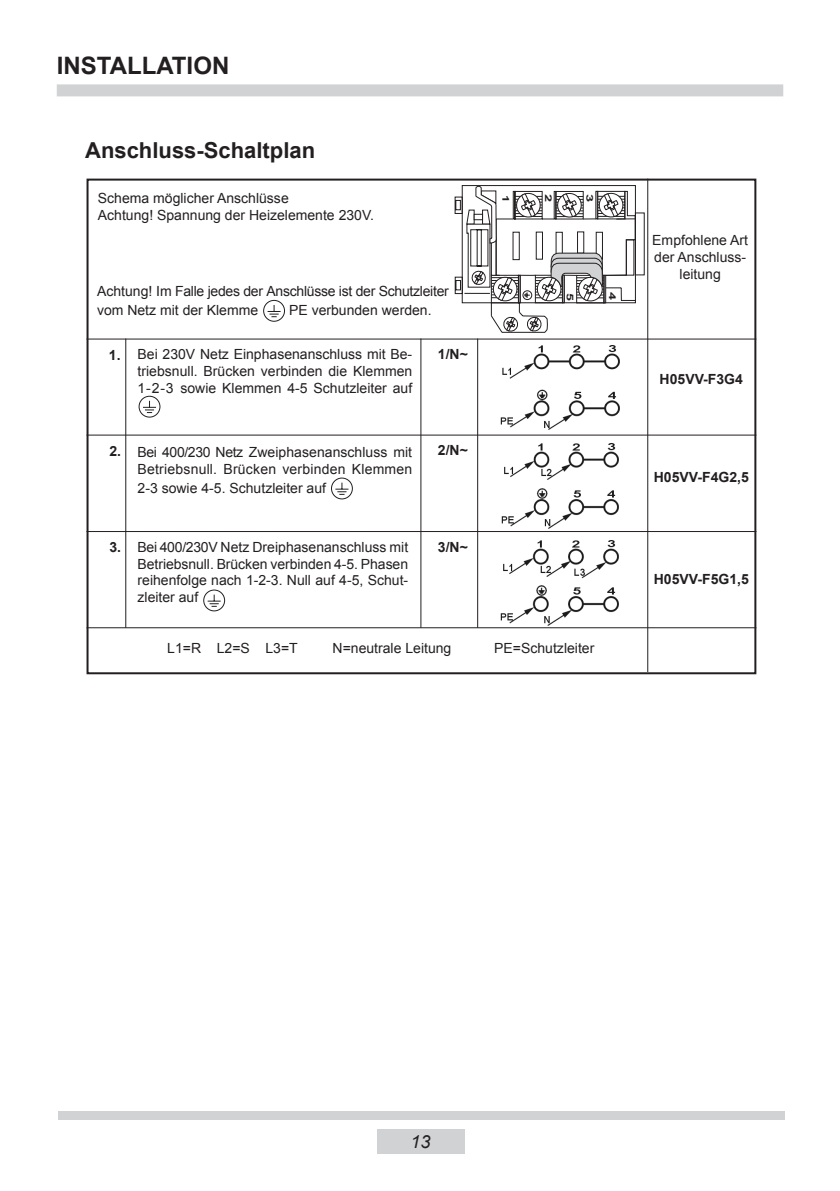
<style>
.page{position:relative;width:840px;height:1191px;background:#fff}
.page>*{position:absolute;margin:0;border:0;box-sizing:border-box;transform-origin:0 0}
.Heading_1{font:700 24px "Arial";color:#231f20}
.t1{font:700 22px "Arial";color:#231f20}
.t2{font:italic 18px "Arial";color:#231f20}
.t3{font:14px/16.8px "Arial";color:#231f20;text-align:justify}
.Tytuł{font:700 14px "Arial";color:#231f20}
.t4{font:14px "Arial";letter-spacing:-.02em;color:#231f20}
.t5{font:700 9.2px "Arial";color:#231f20;scale:1.57 1}
.t6{font:700 9.2px "Arial";color:#231f20;scale:1.41 1}
.t7{font:700 9.2px "Arial";color:#231f20;scale:1.53 1}
.t8{font:700 9.2px "Arial";color:#231f20;scale:1.55 1}
</style>
<div class="page">
<div style="left:58px;top:1111px;width:726px;height:9px;background:#d1d2d4"></div>
<div style="left:377px;top:1129px;width:87px;height:24px;background:#d1d2d4"></div>
<svg style="left:454px;top:185px;width:190px;height:148px"></svg>
<div style="left:86px;top:179px;width:670px;height:495px;border:2px solid #231f20"></div>
<svg style="left:263px;top:300px;width:21px;height:21px"></svg>
<div style="left:263px;top:300px;width:22px;height:22px;border:1px solid #231f20;border-radius:50%"></div>
<svg style="left:267px;top:305px;width:13px;height:12px"></svg>
<hr style="left:86px;top:338px;width:670px;height:1px;background:#231f20">
<hr style="left:647px;top:179px;width:1px;height:493px;background:#231f20">
<hr style="left:86px;top:434px;width:670px;height:1px;background:#231f20">
<hr style="left:86px;top:531px;width:670px;height:1px;background:#231f20">
<hr style="left:86px;top:627px;width:670px;height:1px;background:#231f20">
<hr style="left:125px;top:338px;width:1px;height:290px;background:#231f20">
<hr style="left:420px;top:338px;width:1px;height:290px;background:#231f20">
<svg style="left:139px;top:396px;width:21px;height:21px"></svg>
<div style="left:138px;top:396px;width:22px;height:21px;border:1px solid #231f20;border-radius:50%"></div>
<svg style="left:143px;top:401px;width:13px;height:12px"></svg>
<svg style="left:331px;top:478px;width:21px;height:21px"></svg>
<div style="left:331px;top:477px;width:21px;height:22px;border:1px solid #231f20;border-radius:50%"></div>
<svg style="left:335px;top:482px;width:13px;height:13px"></svg>
<svg style="left:204px;top:590px;width:20px;height:21px"></svg>
<div style="left:203px;top:589px;width:22px;height:22px;border:1px solid #231f20;border-radius:50%"></div>
<svg style="left:207px;top:594px;width:13px;height:13px"></svg>
<hr style="left:477px;top:338px;width:1px;height:290px;background:#231f20">
<img style="left:500px;top:541px;width:118px;height:84px">
<img style="left:501px;top:443px;width:117px;height:85px">
<img style="left:500px;top:345px;width:118px;height:85px">
<div style="left:57px;top:84px;width:725px;height:12px;background:#d1d2d4"></div>
<p class="Heading_1" style="left:57px;top:50px;width:174px">INSTALLATION</p>
<p class="t1" style="left:85px;top:135px;width:231px">Anschluss-Schaltplan</p>
<p class="t3" style="left:98px;top:190px;width:192px">Schema möglicher Anschlüsse</p>
<p class="t3" style="left:98px;top:206px;width:277px">Achtung! Spannung der Heizelemente 230V.</p>
<p class="t4" style="left:97px;top:282px;width:353px">Achtung! Im Falle jedes der Anschlüsse ist der Schutzleiter</p>
<p class="t3" style="left:97px;top:302px;width:163px">vom Netz mit der Klemme</p>
<p class="t3" style="left:289px;top:302px;width:144px">PE verbunden werden.</p>
<p class="Tytuł" style="left:109px;top:345px;width:13px">1.</p>
<p class="t3" style="left:137px;top:346px;width:276px">Bei 230V Netz Einphasenanschluss mit Be&shy;triebsnull. Brücken verbinden die Klemmen 1-2-3 sowie Klemmen 4-5 Schutzleiter auf</p>
<p class="Tytuł" style="left:437px;top:345px;width:31px">1/N~</p>
<p class="Tytuł" style="left:109px;top:442px;width:13px">2.</p>
<p class="t3" style="left:137px;top:444px;width:276px">Bei 400/230 Netz Zweiphasenanschluss mit<br>Betriebsnull. Brücken verbinden Klemmen</p>
<p class="t3" style="left:137px;top:480px;width:190px">2-3 sowie 4-5. Schutzleiter auf</p>
<p class="Tytuł" style="left:437px;top:441px;width:31px">2/N~</p>
<p class="Tytuł" style="left:109px;top:537px;width:13px">3.</p>
<p class="t3" style="left:137px;top:538px;width:272px">Bei 400/230V Netz Dreiphasenanschluss mit Betriebsnull. Brücken verbinden 4-5. Phasen reihenfolge nach 1-2-3. Null auf 4-5, Schut&shy;zleiter auf</p>
<p class="Tytuł" style="left:437px;top:537px;width:31px">3/N~</p>
<p class="t6" style="left:511px;top:195px;width:7px;rotate:90deg">1</p>
<p class="t5" style="left:554px;top:194px;width:7px;rotate:90deg">2</p>
<p class="t5" style="left:595px;top:194px;width:7px;rotate:90deg">3</p>
<p class="t7" style="left:575px;top:292px;width:7px;rotate:90deg">5</p>
<p class="t8" style="left:618px;top:292px;width:7px;rotate:90deg">4</p>
<p class="t3" style="left:167px;top:640px;width:132px">L1=R L2=S L3=T</p>
<p class="t3" style="left:332px;top:640px;width:120px">N=neutrale Leitung</p>
<p class="t3" style="left:494px;top:640px;width:101px">PE=Schutzleiter</p>
<p class="t3" style="left:652px;top:232px;width:97px">Empfohlene Art</p>
<p class="t3" style="left:654px;top:249px;width:93px">der Anschluss-</p>
<p class="t3" style="left:679px;top:266px;width:43px">leitung</p>
<p class="Tytuł" style="left:659px;top:369px;width:85px">H05VV-F3G4</p>
<p class="Tytuł" style="left:653px;top:467px;width:96px">H05VV-F4G2,5</p>
<p class="Tytuł" style="left:653px;top:569px;width:96px">H05VV-F5G1,5</p>
<p class="t2" style="left:410px;top:1130px;width:22px">13</p>
</div>
